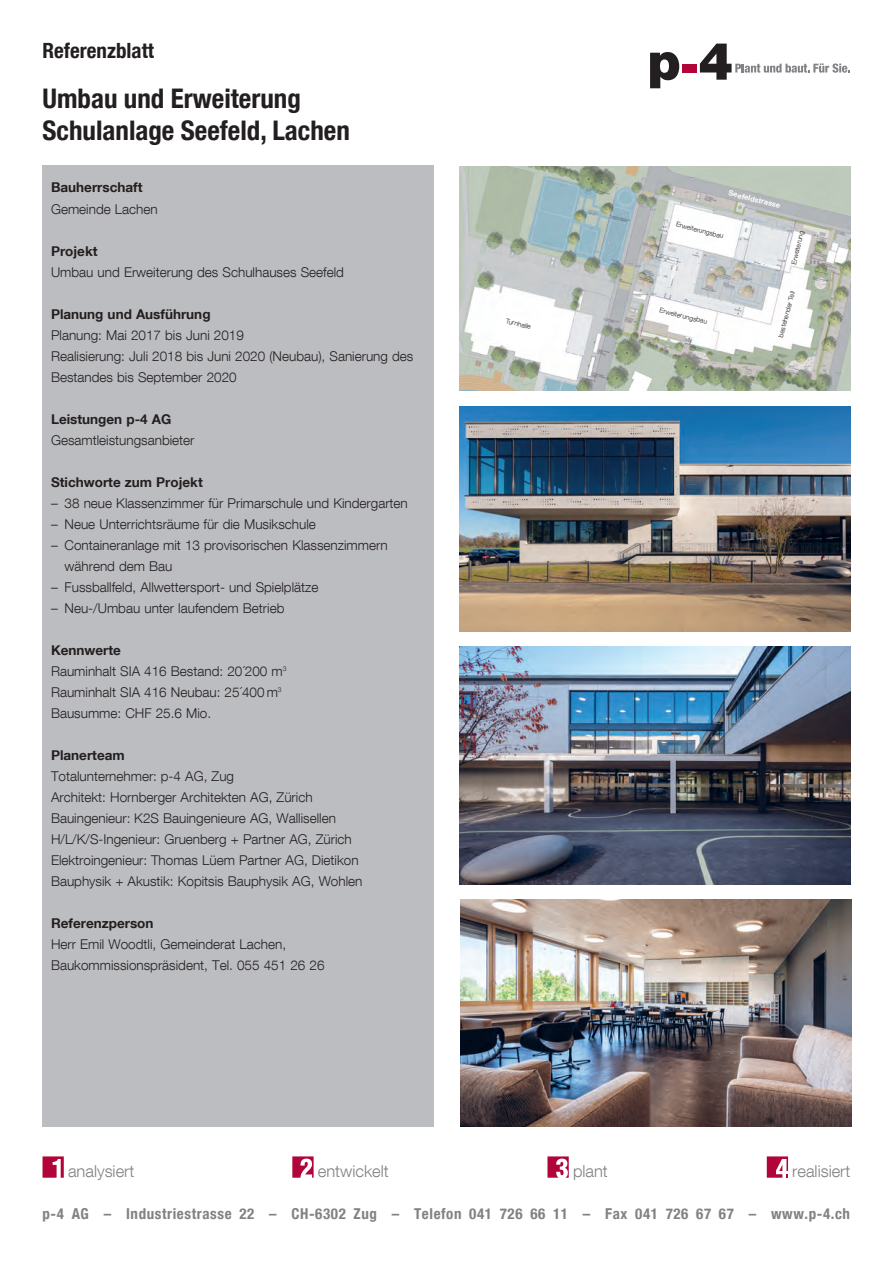
<style>
.page{position:relative;width:893px;height:1263px;background:#fff}
.page>*{position:absolute;margin:0;border:0;box-sizing:border-box;transform-origin:0 0}
.t1{font:700 condensed 27px "Helvetica Neue LT Com";color:#231f20}
.t2{font:700 condensed 21px "Helvetica Neue LT Com";color:#231f20}
.t3{font:300 16.5px "Helvetica Neue LT Com";color:#808285}
.t4{font:700 condensed 15px "Helvetica Neue LT Com";letter-spacing:.04em;color:#808285}
.t5{font:300 13.5px/21px "Helvetica Neue LT Com";color:#231f20}
.t6{font:700 13.5px "Helvetica Neue LT Com";color:#231f20}
.t7{font:700 7.5px "Helvetica Neue LT Com";color:#fff}
.t8{font:300 6.75px "Helvetica Neue LT Com";color:#231f20}
</style>
<div class="page">
<img style="left:460px;top:166px;width:391px;height:225px">
<div style="left:682px;top:64px;width:15px;height:8px;background:#b10439"></div>
<svg style="left:700px;top:44px;width:150px;height:36px"></svg>
<svg style="left:650px;top:52px;width:29px;height:36px"></svg>
<div style="left:43px;top:166px;width:391px;height:961px;background:#bcbdc0"></div>
<svg style="left:292px;top:1156px;width:22px;height:22px"></svg>
<svg style="left:43px;top:1156px;width:21px;height:22px"></svg>
<svg style="left:547px;top:1156px;width:22px;height:22px"></svg>
<svg style="left:767px;top:1156px;width:21px;height:22px"></svg>
<img style="left:459px;top:406px;width:392px;height:225px">
<img style="left:459px;top:647px;width:392px;height:238px">
<img style="left:460px;top:900px;width:391px;height:227px">
<p class="t2" style="left:43px;top:38px;width:113px">Referenzblatt</p>
<p class="t1" style="left:43px;top:82px;width:260px">Umbau und Erweiterung</p>
<p class="t1" style="left:43px;top:115px;width:309px">Schulanlage Seefeld, Lachen</p>
<p class="t6" style="left:51px;top:179px;width:93px">Bauherrschaft</p>
<p class="t5" style="left:51px;top:198px;width:108px">Gemeinde Lachen</p>
<p class="t6" style="left:51px;top:242px;width:48px">Projekt</p>
<p class="t5" style="left:51px;top:261px;width:294px">Umbau und Erweiterung des Schulhauses Seefeld</p>
<p class="t6" style="left:51px;top:305px;width:161px">Planung und Ausführung</p>
<p class="t5" style="left:51px;top:324px;width:194px">Planung: Mai 2017 bis Juni 2019</p>
<p class="t5" style="left:51px;top:345px;width:364px">Realisierung: Juli 2018 bis Juni 2020 (Neubau), Sanierung des<br>Bestandes bis September 2020</p>
<p class="t6" style="left:51px;top:410px;width:122px">Leistungen p-4 AG</p>
<p class="t5" style="left:51px;top:429px;width:145px">Gesamtleistungsanbieter</p>
<p class="t6" style="left:51px;top:473px;width:153px">Stichworte zum Projekt</p>
<p class="t5" style="left:51px;top:492px;width:358px">– 38 neue Klassenzimmer für Primarschule und Kindergarten</p>
<p class="t5" style="left:51px;top:513px;width:266px">– Neue Unterrichtsräume für die Musikschule</p>
<p class="t5" style="left:65px;top:534px;width:325px;text-indent:-14px">– Containeranlage mit 13 provisorischen Klassenzimmern während dem Bau</p>
<p class="t5" style="left:51px;top:576px;width:269px">– Fussballfeld, Allwettersport- und Spielplätze</p>
<p class="t5" style="left:51px;top:597px;width:235px">– Neu-/Umbau unter laufendem Betrieb</p>
<p class="t6" style="left:51px;top:641px;width:71px">Kennwerte</p>
<p class="t5" style="left:51px;top:660px;width:237px">Rauminhalt SIA 416 Bestand: 20´200 m<sup>3</sup></p>
<p class="t5" style="left:51px;top:681px;width:232px">Rauminhalt SIA 416 Neubau: 25´400 m<sup>3</sup></p>
<p class="t5" style="left:51px;top:702px;width:162px">Bausumme: CHF 25.6 Mio.</p>
<p class="t6" style="left:51px;top:746px;width:75px">Planerteam</p>
<p class="t5" style="left:51px;top:765px;width:185px">Totalunternehmer: p-4 AG, Zug</p>
<p class="t5" style="left:51px;top:786px;width:263px">Architekt: Hornberger Architekten AG, Zürich</p>
<p class="t5" style="left:51px;top:807px;width:286px">Bauingenieur: K2S Bauingenieure AG, Wallisellen</p>
<p class="t5" style="left:51px;top:828px;width:302px">H/L/K/S-Ingenieur: Gruenberg + Partner AG, Zürich</p>
<p class="t5" style="left:51px;top:849px;width:309px">Elektroingenieur: Thomas Lüem Partner AG, Dietikon</p>
<p class="t5" style="left:51px;top:870px;width:313px">Bauphysik + Akustik: Kopitsis Bauphysik AG, Wohlen</p>
<p class="t6" style="left:51px;top:914px;width:104px">Referenzperson</p>
<p class="t5" style="left:51px;top:933px;width:275px">Herr Emil Woodtli, Gemeinderat Lachen,<br>Baukommissionspräsident, Tel. 055 451 26 26</p>
<p class="t8" style="left:507px;top:316px;width:27px;rotate:14deg">Turnhalle</p>
<p class="t7" style="left:730px;top:188px;width:55px;rotate:14deg">Seefeldstrasse</p>
<p class="t8" style="left:677px;top:220px;width:50px;rotate:14deg">Erweiterungsbau</p>
<p class="t8" style="left:661px;top:306px;width:50px;rotate:14deg">Erweiterungsbau</p>
<p class="t8" style="left:790px;top:264px;width:36px;rotate:-77deg">Erweiterung</p>
<p class="t8" style="left:776px;top:336px;width:49px;rotate:-75deg">bestehender Teil</p>
<p class="t3" style="left:68px;top:1160px;width:68px">analysiert</p>
<p class="t3" style="left:318px;top:1160px;width:72px">entwickelt</p>
<p class="t3" style="left:573px;top:1160px;width:36px">plant</p>
<p class="t3" style="left:792px;top:1160px;width:60px">realisiert</p>
<p class="t4" style="left:43px;top:1204px;width:809px">p-4 AG – Industriestrasse 22 – CH-6302 Zug – Telefon 041 726 66 11 – Fax 041 726 67 67 – www.p-4.ch</p>
</div>
